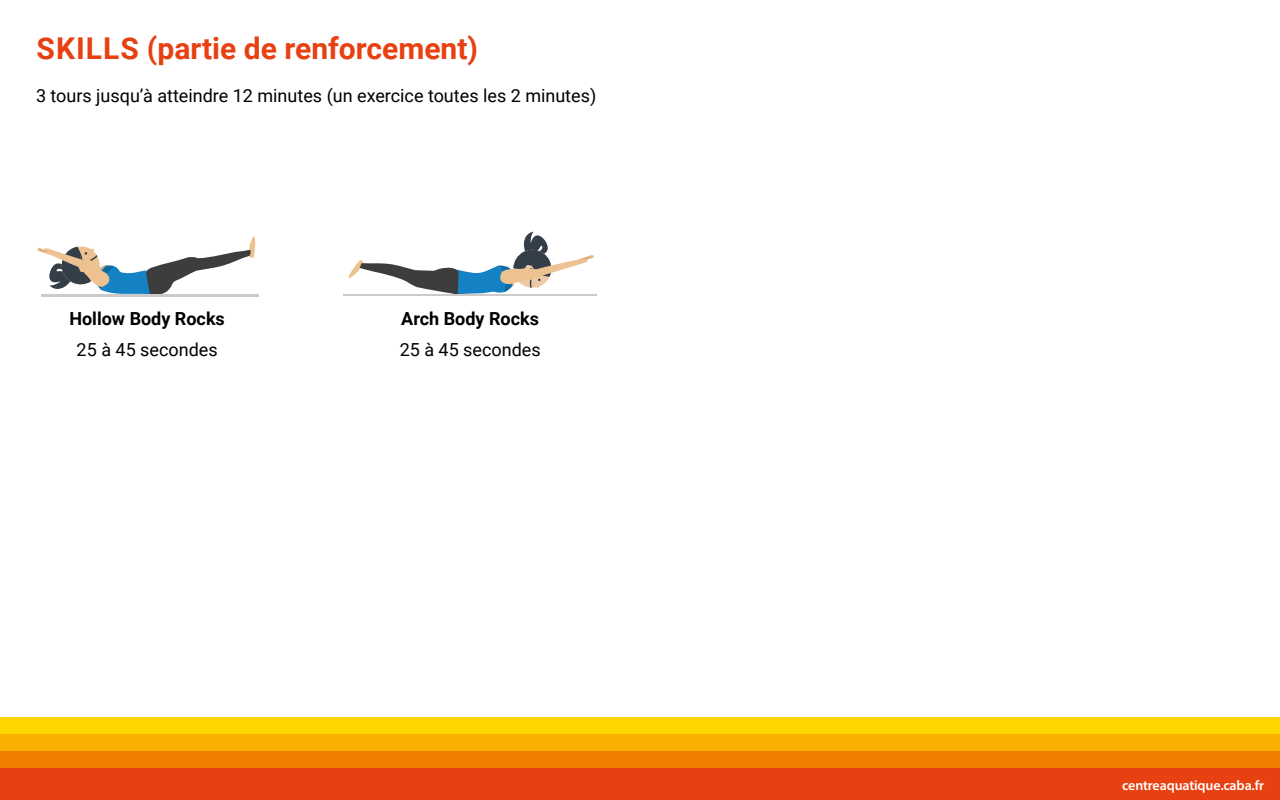
<style>
.page{position:relative;width:1280px;height:800px;background:#fff}
.page>*{position:absolute;margin:0;border:0;box-sizing:border-box;transform-origin:0 0}
.t1{font:700 30px "Roboto";color:#e74011}
.t2{font:18px "Roboto";color:#000}
.t3{font:700 18px "Roboto";color:#000}
.t4{font:600 14px "Myriad Pro";letter-spacing:-.01em;color:#fff}
</style>
<div class="page">
<div style="left:0;top:717px;width:1280px;height:17px;background:#ffd500"></div>
<div style="left:0;top:734px;width:1280px;height:17px;background:#f9b000"></div>
<div style="left:0;top:751px;width:1280px;height:18px;background:#ef7d00"></div>
<div style="left:0;top:769px;width:1280px;height:31px;background:#e74011"></div>
<svg style="left:37px;top:236px;width:219px;height:59px"></svg>
<hr style="left:41px;top:295px;width:217px;height:2px;background:#cfcaca">
<svg style="left:348px;top:232px;width:246px;height:62px"></svg>
<hr style="left:343px;top:294px;width:254px;height:2px;background:#cfcaca">
<p class="t1" style="left:37px;top:27px;width:443px">SKILLS (partie de renforcement)</p>
<p class="t2" style="left:36px;top:83px;width:562px">3 tours jusqu’à atteindre 12 minutes (un exercice toutes les 2 minutes)</p>
<p class="t3" style="left:69px;top:306px;width:157px">Hollow Body Rocks</p>
<p class="t2" style="left:77px;top:337px;width:143px">25 à 45 secondes</p>
<p class="t3" style="left:401px;top:306px;width:139px">Arch Body Rocks</p>
<p class="t2" style="left:400px;top:337px;width:143px">25 à 45 secondes</p>
<p class="t4" style="left:1122px;top:776px;width:143px">centreaquatique.caba.fr</p>
</div>
